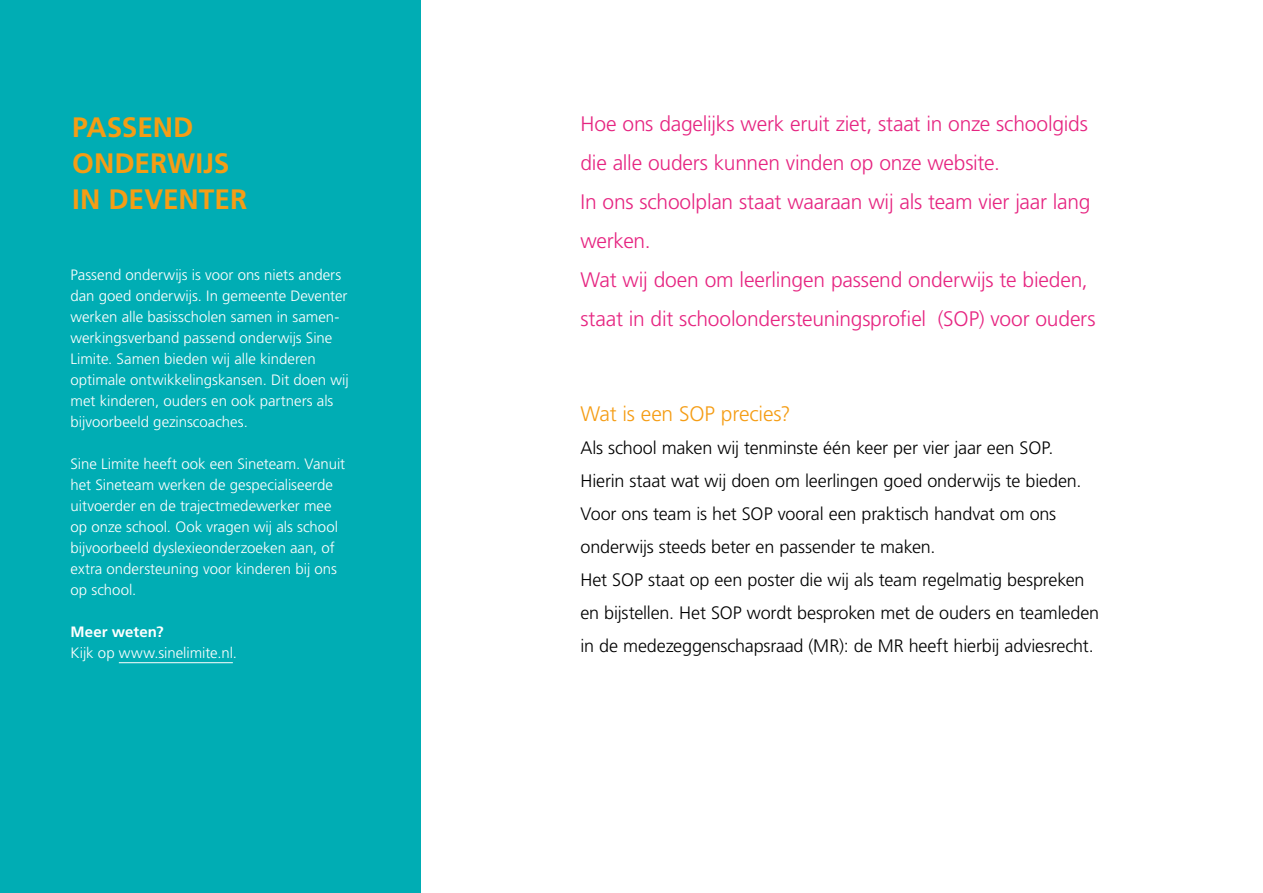
<style>
.page{position:relative;width:1263px;height:893px;background:#fff}
.page>*{position:absolute;margin:0;border:0;box-sizing:border-box;transform-origin:0 0}
.t1{font:700 28.05px/36px "Frutiger";color:#f59d15}
.t2{font:300 21px/39px "Frutiger";letter-spacing:-.01em;color:#e62581}
.t3{font:300 21px "Frutiger";letter-spacing:-.01em;color:#f59d15}
.t4{font:300 18px/33px "Frutiger";letter-spacing:-.01em;color:#000}
.t5{font:300 15px/21px "Frutiger";color:#fff}
.t6{font:700 15px "Frutiger";letter-spacing:.005em;color:#fff}
</style>
<div class="page">
<div style="left:0;top:0;width:421px;height:893px;background:#00adb4"></div>
<hr style="left:119px;top:662px;width:114px;height:1px;background:#fff">
<h1 class="t1" style="left:72px;top:109px;width:176px">PASSEND<br>ONDERWIJS<br>IN DEVENTER</h1>
<p class="t5" style="left:70px;top:264px;width:280px">Passend onderwijs is voor ons niets anders dan goed onderwijs. In gemeente Deventer werken alle basisscholen samen in samen&shy;werkingsverband passend onderwijs Sine Limite. Samen bieden wij alle kinderen optimale ontwikkelingskansen. Dit doen wij met kinderen, ouders en ook partners als bijvoorbeeld gezinscoaches.</p>
<p class="t5" style="left:70px;top:453px;width:276px">Sine Limite heeft ook een Sineteam. Vanuit het Sineteam werken de gespecialiseerde uitvoerder en de trajectmedewerker mee op onze school. Ook vragen wij als school bijvoorbeeld dyslexieonderzoeken aan, of extra ondersteuning voor kinderen bij ons op school.</p>
<p class="t6" style="left:70px;top:623px;width:95px">Meer weten?</p>
<p class="t5" style="left:70px;top:642px;width:168px">Kijk op www.sinelimite.nl.</p>
<p class="t2" style="left:580px;top:104px;width:517px">Hoe ons dagelijks werk eruit ziet, staat in onze schoolgids die alle ouders kunnen vinden op onze website.<br>In ons schoolplan staat waaraan wij als team vier jaar lang werken.<br>Wat wij doen om leerlingen passend onderwijs te bieden, staat in dit schoolondersteuningsprofiel (SOP) voor ouders</p>
<h2 class="t3" style="left:580px;top:402px;width:212px">Wat is een SOP precies?</h2>
<p class="t4" style="left:580px;top:431px;width:520px">Als school maken wij tenminste één keer per vier jaar een SOP.<br>Hierin staat wat wij doen om leerlingen goed onderwijs te bieden.<br>Voor ons team is het SOP vooral een praktisch handvat om ons onderwijs steeds beter en passender te maken.<br>Het SOP staat op een poster die wij als team regelmatig bespreken en bijstellen. Het SOP wordt besproken met de ouders en teamleden in de medezeggenschapsraad (MR): de MR heeft hierbij adviesrecht.</p>
</div>
